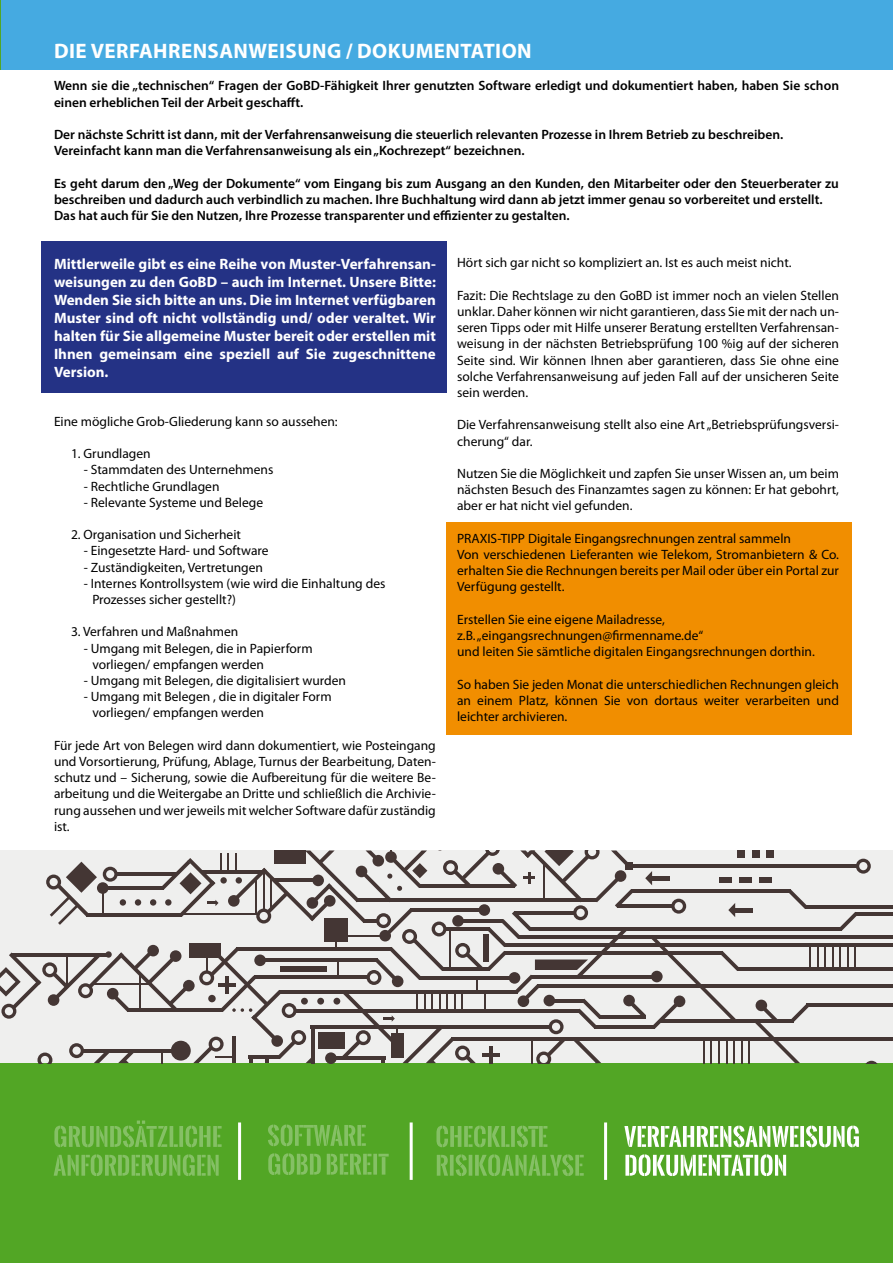
<style>
.page{position:relative;width:893px;height:1263px;background:#fff}
.page>*{position:absolute;margin:0;border:0;box-sizing:border-box;transform-origin:0 0}
.t1{font:700 21px "Myriad Pro";letter-spacing:.02em;color:#fff}
.t2{font:700 15px/18px "Myriad Pro";color:#fff;text-align:justify}
.t3{font:13.5px/16.2px "Myriad Pro";color:#000}
.t4{font:600 13.5px/16.2px "Myriad Pro";color:#000}
</style>
<div class="page">
<div style="left:41px;top:241px;width:406px;height:152px;background:#243285"></div>
<div style="left:446px;top:522px;width:405px;height:213px;background:#f18e00"></div>
<div style="left:1px;top:0;width:892px;height:69px;background:#45aae1"></div>
<hr style="left:0;top:0;width:1px;height:69px;background:#52a625">
<div style="left:0;top:1063px;width:893px;height:200px;background:#52a625"></div>
<svg style="left:54px;top:1154px;width:165px;height:22px"></svg>
<svg style="left:54px;top:1120px;width:168px;height:27px"></svg>
<svg style="left:268px;top:1153px;width:121px;height:22px"></svg>
<svg style="left:268px;top:1124px;width:98px;height:22px"></svg>
<svg style="left:437px;top:1154px;width:147px;height:22px"></svg>
<svg style="left:436px;top:1125px;width:111px;height:22px"></svg>
<svg style="left:625px;top:1154px;width:161px;height:22px"></svg>
<svg style="left:624px;top:1125px;width:235px;height:22px"></svg>
<hr style="left:238px;top:1122px;width:3px;height:58px;background:#fff">
<hr style="left:410px;top:1122px;width:3px;height:58px;background:#fff">
<hr style="left:604px;top:1122px;width:3px;height:58px;background:#fff">
<div style="left:0;top:850px;width:893px;height:213px;background:#efefee"></div>
<hr style="left:452px;top:1037px;width:441px;height:4px;background:#443634">
<hr style="left:504px;top:943px;width:389px;height:4px;background:#443634">
<hr style="left:518px;top:935px;width:375px;height:4px;background:#443634">
<hr style="left:529px;top:927px;width:313px;height:4px;background:#443634">
<svg style="left:789px;top:889px;width:18px;height:20px"></svg>
<hr style="left:660px;top:1019px;width:133px;height:3px;background:#443634">
<hr style="left:805px;top:905px;width:88px;height:4px;background:#443634">
<hr style="left:855px;top:912px;width:38px;height:4px;background:#443634">
<hr style="left:807px;top:1003px;width:86px;height:4px;background:#443634">
<hr style="left:737px;top:967px;width:156px;height:4px;background:#443634">
<hr style="left:537px;top:984px;width:356px;height:4px;background:#443634">
<hr style="left:631px;top:864px;width:227px;height:4px;background:#443634">
<svg style="left:840px;top:912px;width:17px;height:19px"></svg>
<svg style="left:754px;top:1002px;width:55px;height:61px"></svg>
<hr style="left:631px;top:889px;width:159px;height:4px;background:#443634">
<hr style="left:734px;top:908px;width:19px;height:4px;background:#443634">
<div style="left:755px;top:999px;width:12px;height:12px;background:#443634;border-radius:50%"></div>
<svg style="left:856px;top:859px;width:15px;height:15px"></svg>
<svg style="left:866px;top:1061px;width:11px;height:2px"></svg>
<div style="left:740px;top:877px;width:12px;height:6px;background:#443634"></div>
<div style="left:760px;top:877px;width:12px;height:6px;background:#443634"></div>
<div style="left:737px;top:850px;width:8px;height:7px;background:#443634"></div>
<div style="left:752px;top:850px;width:7px;height:7px;background:#443634"></div>
<div style="left:766px;top:850px;width:8px;height:7px;background:#443634"></div>
<hr style="left:854px;top:945px;width:2px;height:24px;background:#443634">
<svg style="left:847px;top:947px;width:1px;height:20px"></svg>
<hr style="left:839px;top:945px;width:2px;height:24px;background:#443634">
<svg style="left:832px;top:947px;width:1px;height:20px"></svg>
<hr style="left:824px;top:945px;width:2px;height:24px;background:#443634">
<svg style="left:817px;top:947px;width:1px;height:20px"></svg>
<hr style="left:809px;top:945px;width:2px;height:24px;background:#443634">
<hr style="left:748px;top:1038px;width:2px;height:25px;background:#443634">
<svg style="left:0;top:850px;width:742px;height:213px"></svg>
<h1 class="t1" style="left:54px;top:37px;width:479px">DIE VERFAHRENSANWEISUNG / DOKUMENTATION</h1>
<p class="t4" style="left:54px;top:77px;width:786px">Wenn sie die „technischen“ Fragen der GoBD-Fähigkeit Ihrer genutzten Software erledigt und dokumentiert haben, haben Sie schon einen erheblichen Teil der Arbeit geschafft.</p>
<p class="t4" style="left:54px;top:126px;width:731px">Der nächste Schritt ist dann, mit der Verfahrensanweisung die steuerlich relevanten Prozesse in Ihrem Betrieb zu beschreiben.<br>Vereinfacht kann man die Verfahrensanweisung als ein „Kochrezept“ bezeichnen.</p>
<p class="t4" style="left:54px;top:175px;width:786px">Es geht darum den „Weg der Dokumente“ vom Eingang bis zum Ausgang an den Kunden, den Mitarbeiter oder den Steuerberater zu beschreiben und dadurch auch verbindlich zu machen. Ihre Buchhaltung wird dann ab jetzt immer genau so vorbereitet und erstellt.<br>Das hat auch für Sie den Nutzen, Ihre Prozesse transparenter und effizienter zu gestalten.</p>
<p class="t2" style="left:54px;top:255px;width:383px">Mittlerweile gibt es eine Reihe von Muster-Verfahrensan&shy;weisungen zu den GoBD – auch im Internet. Unsere Bitte:<br>Wenden Sie sich bitte an uns. Die im Internet verfügbaren Muster sind oft nicht vollständig und/ oder veraltet. Wir halten für Sie allgemeine Muster bereit oder erstellen mit Ihnen gemeinsam eine speziell auf Sie zugeschnittene Version.</p>
<p class="t3" style="left:54px;top:413px;width:285px">Eine mögliche Grob-Gliederung kann so aussehen:</p>
<p class="t3" style="left:71px;top:445px;width:81px">1. Grundlagen</p>
<p class="t3" style="left:84px;top:461px;width:191px">- Stammdaten des Unternehmens</p>
<p class="t3" style="left:84px;top:478px;width:137px">- Rechtliche Grundlagen</p>
<p class="t3" style="left:84px;top:494px;width:181px">- Relevante Systeme und Belege</p>
<p class="t3" style="left:71px;top:526px;width:171px">2. Organisation und Sicherheit</p>
<p class="t3" style="left:84px;top:542px;width:186px">- Eingesetzte Hard- und Software</p>
<p class="t3" style="left:84px;top:559px;width:181px">- Zuständigkeiten, Vertretungen</p>
<p class="t3" style="left:92px;top:575px;width:295px;text-indent:-9px">- Internes Kontrollsystem (wie wird die Einhaltung des<br>Prozesses sicher gestellt?)</p>
<p class="t3" style="left:71px;top:623px;width:169px">3. Verfahren und Maßnahmen</p>
<p class="t3" style="left:92px;top:640px;width:222px;text-indent:-9px">- Umgang mit Belegen, die in Papierform vorliegen/ empfangen werden</p>
<p class="t3" style="left:84px;top:672px;width:264px">- Umgang mit Belegen, die digitalisiert wurden</p>
<p class="t3" style="left:92px;top:688px;width:241px;text-indent:-9px">- Umgang mit Belegen , die in digitaler Form vorliegen/ empfangen werden</p>
<p class="t3" style="left:54px;top:737px;width:383px;text-align:justify">Für jede Art von Belegen wird dann dokumentiert, wie Posteingang und Vorsortierung, Prüfung, Ablage, Turnus der Bearbeitung, Daten&shy;schutz und – Sicherung, sowie die Aufbereitung für die weitere Be&shy;arbeitung und die Weitergabe an Dritte und schließlich die Archivie&shy;rung aussehen und wer jeweils mit welcher Software dafür zuständig ist.</p>
<p class="t3" style="left:457px;top:254px;width:336px">Hört sich gar nicht so kompliziert an. Ist es auch meist nicht.</p>
<p class="t3" style="left:457px;top:287px;width:383px;text-align:justify">Fazit: Die Rechtslage zu den GoBD ist immer noch an vielen Stellen unklar. Daher können wir nicht garantieren, dass Sie mit der nach un&shy;seren Tipps oder mit Hilfe unserer Beratung erstellten Verfahrensan&shy;weisung in der nächsten Betriebsprüfung 100 %ig auf der sicheren Seite sind. Wir können Ihnen aber garantieren, dass Sie ohne eine solche Verfahrensanweisung auf jeden Fall auf der unsicheren Seite sein werden.</p>
<p class="t3" style="left:457px;top:416px;width:383px">Die Verfahrensanweisung stellt also eine Art „Betriebsprüfungsversi&shy;cherung“ dar.</p>
<p class="t3" style="left:457px;top:465px;width:383px;text-align:justify">Nutzen Sie die Möglichkeit und zapfen Sie unser Wissen an, um beim nächsten Besuch des Finanzamtes sagen zu können: Er hat gebohrt, aber er hat nicht viel gefunden.</p>
<p class="t3" style="left:457px;top:530px;width:383px">PRAXIS-TIPP Digitale Eingangsrechnungen zentral sammeln<br>Von verschiedenen Lieferanten wie Telekom, Stromanbietern &amp; Co. erhalten Sie die Rechnungen bereits per Mail oder über ein Portal zur Verfügung gestellt.</p>
<p class="t3" style="left:457px;top:611px;width:359px">Erstellen Sie eine eigene Mailadresse,<br>z.B. „eingangsrechnungen@firmenname.de“<br>und leiten Sie sämtliche digitalen Eingangsrechnungen dorthin.</p>
<p class="t3" style="left:457px;top:676px;width:383px;text-align:justify">So haben Sie jeden Monat die unterschiedlichen Rechnungen gleich an einem Platz, können Sie von dortaus weiter verarbeiten und leichter archivieren.</p>
</div>
